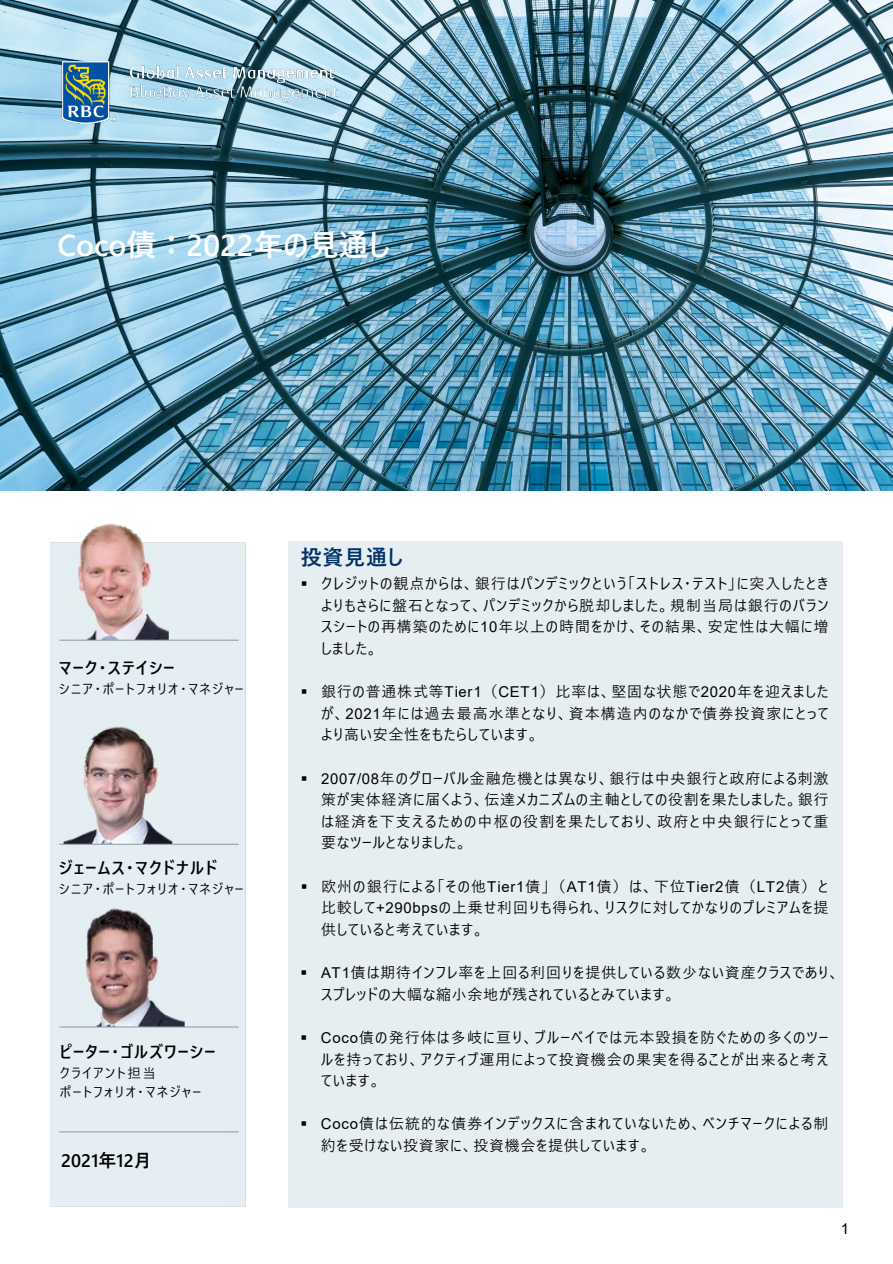
<style>
.page{position:relative;width:893px;height:1264px;background:#fff}
.page>*{position:absolute;margin:0;border:0;box-sizing:border-box;transform-origin:0 0}
.t1{font:700 30px "Yu Gothic UI";color:#fff}
.t2{font:700 21px "Yu Gothic UI";letter-spacing:.035em;color:#003168}
.t3{font:700 18px "Yu Gothic UI";letter-spacing:.005em;color:#000}
.t4{font:700 16.5px "Yu Gothic UI";letter-spacing:.07em;color:#000}
.t5{font:15px/21.6px "Yu Gothic UI";letter-spacing:.06em;color:#000;text-align:justify}
.t6{font:15px "Arial";color:#000}
.t7{font:13.5px "Yu Gothic UI";letter-spacing:.105em;color:#000}
.s1{font-family:"Arial"}
</style>
<div class="page">
<img style="left:50px;top:523px;width:196px;height:683px">
<img style="left:0;top:0;width:892px;height:490px">
<div style="left:288px;top:541px;width:554px;height:665px;background:#e7eef1"></div>
<img style="left:50px;top:52px;width:300px;height:82px">
<p class="t1" style="left:57px;top:228px;width:334px">Coco債：2022年の見通し</p>
<p class="t4" style="left:59px;top:658px;width:117px">マーク・ステイシー</p>
<p class="t7" style="left:59px;top:676px;width:186px">シニア・ポートフォリオ・マネジャー</p>
<p class="t4" style="left:59px;top:858px;width:160px">ジェームス・マクドナルド</p>
<p class="t7" style="left:59px;top:876px;width:186px">シニア・ポートフォリオ・マネジャー</p>
<p class="t4" style="left:60px;top:1042px;width:157px">ピーター・ゴルズワーシー</p>
<p class="t7" style="left:60px;top:1060px;width:97px">クライアント担当</p>
<p class="t7" style="left:60px;top:1079px;width:143px">ポートフォリオ・マネジャー</p>
<p class="t3" style="left:61px;top:1149px;width:92px">2021年12月</p>
<p class="t2" style="left:300px;top:545px;width:104px">投資見通し</p>
<p class="t5" style="left:321px;top:570px;width:509px;text-indent:-20px">▪ クレジットの観点からは、銀行はパンデミックという「ストレス・テスト」に突入したときよりもさらに盤石となって、パンデミックから脱却しました。規制当局は銀行のバランスシートの再構築のために<span class="s1">10</span>年以上の時間をかけ、その結果、安定性は大幅に増しました。</p>
<p class="t5" style="left:321px;top:678px;width:509px;text-indent:-20px">▪ 銀行の普通株式等<span class="s1">Tier1</span>（<span class="s1">CET1</span>）比率は、堅固な状態で<span class="s1">2020</span>年を迎えましたが、<span class="s1">2021</span>年には過去最高水準となり、資本構造内のなかで債券投資家にとってより高い安全性をもたらしています。</p>
<p class="t5" style="left:321px;top:765px;width:509px;text-indent:-20px">▪ <span class="s1">2007/08</span>年のグローバル金融危機とは異なり、銀行は中央銀行と政府による刺激策が実体経済に届くよう、伝達メカニズムの主軸としての役割を果たしました。銀行は経済を下支えるための中枢の役割を果たしており、政府と中央銀行にとって重要なツールとなりました。</p>
<p class="t5" style="left:321px;top:873px;width:509px;text-indent:-20px">▪ 欧州の銀行による「その他<span class="s1">Tier1</span>債」（<span class="s1">AT1</span>債）は、下位<span class="s1">Tier2</span>債（<span class="s1">LT2</span>債）と比較して<span class="s1">+290bps</span>の上乗せ利回りも得られ、リスクに対してかなりのプレミアムを提供していると考えています。</p>
<p class="t5" style="left:321px;top:959px;width:520px;text-indent:-20px">▪ <span class="s1">AT1</span>債は期待インフレ率を上回る利回りを提供している数少ない資産クラスであり、スプレッドの大幅な縮小余地が残されているとみています。</p>
<p class="t5" style="left:321px;top:1024px;width:509px;text-indent:-20px">▪ <span class="s1">Coco</span>債の発行体は多岐に亘り、ブルーベイでは元本毀損を防ぐための多くのツールを持っており、アクティブ運用によって投資機会の果実を得ることが出来ると考えています。</p>
<p class="t5" style="left:321px;top:1110px;width:509px;text-indent:-20px">▪ <span class="s1">Coco</span>債は伝統的な債券インデックスに含まれていないため、ベンチマークによる制約を受けない投資家に、投資機会を提供しています。</p>
<p class="t6" style="left:840px;top:1217px;width:10px">1</p>
</div>
